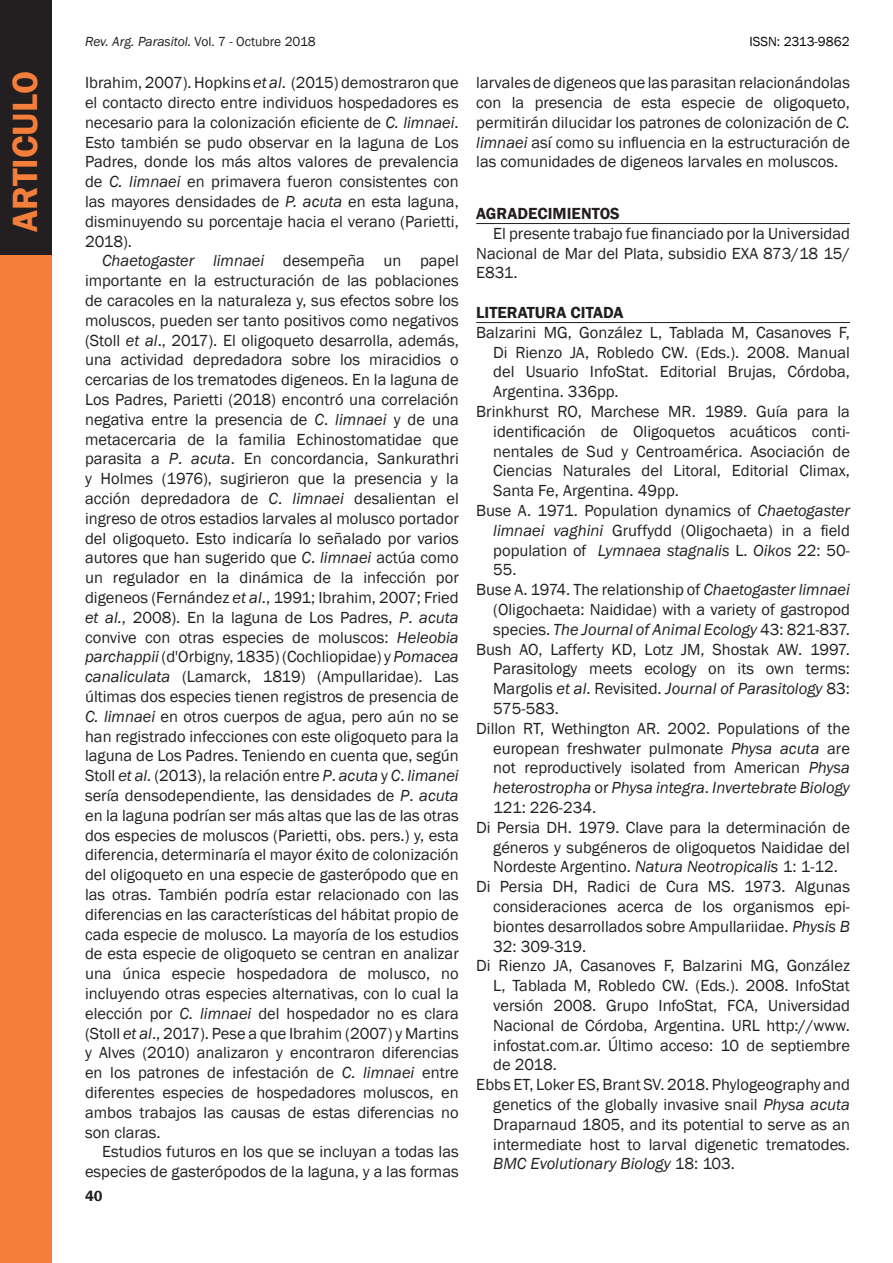
<style>
.page{position:relative;width:893px;height:1263px;background:#fff}
.page>*{position:absolute;margin:0;border:0;box-sizing:border-box;transform-origin:0 0}
.t1{font:600 36px "Franklin Gothic";color:#f47e3a}
.t2{font:16.5px/19.8px "Franklin Gothic";color:#231f20;text-align:justify}
.t3{font:italic 16.5px "Franklin Gothic";color:#231f20}
.t4{font:600 16.5px "Franklin Gothic";color:#231f20}
.t5{font:600 15px "Franklin Gothic";color:#231f20}
.t6{font:italic 13.5px "Franklin Gothic";color:#231f20}
.t7{font:13.5px "Franklin Gothic";color:#040503}
.s1{font-style:normal}
.s2{font-style:italic}
</style>
<div class="page">
<div style="left:0;top:0;width:51px;height:1263px;background:#f47e3a"></div>
<div style="left:0;top:1px;width:51px;height:254px;background:#231f20"></div>
<hr style="left:476px;top:223px;width:374px;height:1px;background:#231f20">
<hr style="left:476px;top:322px;width:374px;height:1px;background:#231f20">
<p class="t6" style="left:85px;top:33px;width:232px">Rev. Arg. Parasitol. <span class="s1">Vol. 7 - Octubre 2018</span></p>
<p class="t7" style="left:749px;top:33px;width:102px">ISSN: 2313-9862</p>
<h1 class="t1" style="left:3px;top:232px;width:162px;rotate:-90deg">ARTICULO</h1>
<p class="t2" style="left:85px;top:73px;width:375px">Ibrahim, 2007). Hopkins <span class="s2">et al</span>. (2015) demostraron que el contacto directo entre individuos hospedadores es necesario para la colonización eficiente de <span class="s2">C. limnaei</span>.<br>Esto también se pudo observar en la laguna de Los Padres, donde los más altos valores de prevalencia de <span class="s2">C. limnaei</span> en primavera fueron consistentes con las mayores densidades de <span class="s2">P. acuta</span> en esta laguna, disminuyendo su porcentaje hacia el verano (Parietti, 2018).</p>
<p class="t2" style="left:85px;top:251px;width:375px;text-indent:17px"><span class="s2">Chaetogaster limnaei</span> desempeña un papel importante en la estructuración de las poblaciones de caracoles en la naturaleza y, sus efectos sobre los moluscos, pueden ser tanto positivos como negativos (Stoll <span class="s2">et al</span>., 2017). El oligoqueto desarrolla, además, una actividad depredadora sobre los miracidios o cercarias de los trematodes digeneos. En la laguna de Los Padres, Parietti (2018) encontró una correlación negativa entre la presencia de <span class="s2">C</span>. <span class="s2">limnaei</span> y de una metacercaria de la familia Echinostomatidae que parasita a <span class="s2">P</span>. <span class="s2">acuta</span>. En concordancia, Sankurathri y Holmes (1976), sugirieron que la presencia y la acción depredadora de <span class="s2">C</span>. <span class="s2">limnaei</span> desalientan el ingreso de otros estadios larvales al molusco portador del oligoqueto. Esto indicaría lo señalado por varios autores que han sugerido que <span class="s2">C</span>. <span class="s2">limnaei</span> actúa como un regulador en la dinámica de la infección por digeneos (Fernández <span class="s2">et al</span>., 1991; Ibrahim, 2007; Fried <span class="s2">et al.</span>, 2008). En la laguna de Los Padres, <span class="s2">P</span>. <span class="s2">acuta </span>convive con otras especies de moluscos: <span class="s2">Heleobia parchappii</span> (d'Orbigny, 1835) (Cochliopidae) y <span class="s2">Pomacea canaliculata</span> (Lamarck, 1819) (Ampullaridae). Las últimas dos especies tienen registros de presencia de <span class="s2">C. limnaei</span> en otros cuerpos de agua, pero aún no se han registrado infecciones con este oligoqueto para la laguna de Los Padres. Teniendo en cuenta que, según Stoll <span class="s2">et al.</span> (2013), la relación entre <span class="s2">P</span>. <span class="s2">acuta</span> y <span class="s2">C</span>. <span class="s2">limanei </span>sería densodependiente, las densidades de <span class="s2">P</span>. <span class="s2">acuta </span>en la laguna podrían ser más altas que las de las otras dos especies de moluscos (Parietti, obs. pers.) y, esta diferencia, determinaría el mayor éxito de colonización del oligoqueto en una especie de gasterópodo que en las otras. También podría estar relacionado con las diferencias en las características del hábitat propio de cada especie de molusco. La mayoría de los estudios de esta especie de oligoqueto se centran en analizar una única especie hospedadora de molusco, no incluyendo otras especies alternativas, con lo cual la elección por <span class="s2">C. limnaei</span> del hospedador no es clara (Stoll <span class="s2">et al</span>., 2017). Pese a que Ibrahim (2007) y Martins y Alves (2010) analizaron y encontraron diferencias en los patrones de infestación de <span class="s2">C</span>. <span class="s2">limnaei</span> entre diferentes especies de hospedadores moluscos, en ambos trabajos las causas de estas diferencias no son claras.</p>
<p class="t2" style="left:85px;top:1142px;width:375px;text-align:right">Estudios futuros en los que se incluyan a todas las especies de gasterópodos de la laguna, y a las formas</p>
<p class="t5" style="left:85px;top:1187px;width:19px">40</p>
<p class="t2" style="left:476px;top:73px;width:375px">larvales de digeneos que las parasitan relacionándolas con la presencia de esta especie de oligoqueto, permitirán dilucidar los patrones de colonización de <span class="s2">C. limnaei</span> así como su influencia en la estructuración de las comunidades de digeneos larvales en moluscos.</p>
<p class="t4" style="left:476px;top:203px;width:145px">AGRADECIMIENTOS</p>
<p class="t2" style="left:476px;top:224px;width:375px;text-indent:17px">El presente trabajo fue financiado por la Universidad Nacional de Mar del Plata, subsidio EXA 873/18 15/ E831.</p>
<p class="t4" style="left:476px;top:302px;width:149px">LITERATURA CITADA</p>
<p class="t2" style="left:476px;top:323px;width:375px">Balzarini MG, González L, Tablada M, Casanoves F,</p>
<p class="t2" style="left:493px;top:342px;width:358px">Di Rienzo JA, Robledo CW. (Eds.). 2008. Manual</p>
<p class="t2" style="left:493px;top:362px;width:358px">del Usuario InfoStat. Editorial Brujas, Córdoba,</p>
<p class="t2" style="left:493px;top:382px;width:127px">Argentina. 336pp.</p>
<p class="t2" style="left:476px;top:402px;width:375px">Brinkhurst RO, Marchese MR. 1989. Guía para la</p>
<p class="t2" style="left:493px;top:422px;width:358px">identificación de Oligoquetos acuáticos conti-</p>
<p class="t2" style="left:493px;top:441px;width:358px">nentales de Sud y Centroamérica. Asociación de</p>
<p class="t2" style="left:493px;top:461px;width:358px">Ciencias Naturales del Litoral, Editorial Climax,</p>
<p class="t2" style="left:493px;top:481px;width:187px">Santa Fe, Argentina. 49pp.</p>
<p class="t2" style="left:476px;top:501px;width:375px">Buse A. 1971. Population dynamics of <span class="s2">Chaetogaster</span></p>
<p class="t2" style="left:493px;top:521px;width:358px"><span class="s2">limnaei vaghini</span> Gruffydd (Oligochaeta) in a field</p>
<p class="t3" style="left:493px;top:540px;width:358px"><span class="s1">population of</span> Lymnaea stagnalis <span class="s1">L.</span> Oikos <span class="s1">22: 50-</span></p>
<p class="t2" style="left:493px;top:560px;width:25px">55.</p>
<p class="t2" style="left:476px;top:580px;width:375px">Buse A. 1974. The relationship of <span class="s2">Chaetogaster limnaei</span></p>
<p class="t2" style="left:493px;top:600px;width:358px">(Oligochaeta: Naididae) with a variety of gastropod</p>
<p class="t3" style="left:493px;top:619px;width:358px"><span class="s1">species.</span> The Journal of Animal Ecology <span class="s1">43: 821-837.</span></p>
<p class="t2" style="left:476px;top:639px;width:375px">Bush AO, Lafferty KD, Lotz JM, Shostak AW. 1997.</p>
<p class="t2" style="left:493px;top:659px;width:358px">Parasitology meets ecology on its own terms:</p>
<p class="t3" style="left:493px;top:678px;width:358px"><span class="s1">Margolis</span> et al<span class="s1">. Revisited.</span> Journal of Parasitology <span class="s1">83:</span></p>
<p class="t2" style="left:493px;top:699px;width:67px">575-583.</p>
<p class="t2" style="left:476px;top:719px;width:375px">Dillon RT, Wethington AR. 2002. Populations of the</p>
<p class="t2" style="left:493px;top:738px;width:358px">european freshwater pulmonate <span class="s2">Physa acuta</span> are</p>
<p class="t2" style="left:493px;top:758px;width:358px">not reproductively isolated from American <span class="s2">Physa</span></p>
<p class="t3" style="left:493px;top:777px;width:358px">heterostropha <span class="s1">or</span> Physa integra<span class="s1">.</span> Invertebrate Biology</p>
<p class="t2" style="left:493px;top:798px;width:104px">121: 226-234.</p>
<p class="t2" style="left:476px;top:818px;width:375px">Di Persia DH. 1979. Clave para la determinación de</p>
<p class="t2" style="left:493px;top:837px;width:358px">géneros y subgéneros de oligoquetos Naididae del</p>
<p class="t2" style="left:493px;top:857px;width:346px">Nordeste Argentino. <span class="s2">Natura Neotropicalis</span> 1: 1-12.</p>
<p class="t2" style="left:476px;top:877px;width:375px">Di Persia DH, Radici de Cura MS. 1973. Algunas</p>
<p class="t2" style="left:493px;top:897px;width:358px">consideraciones acerca de los organismos epi-</p>
<p class="t2" style="left:493px;top:917px;width:358px">biontes desarrollados sobre Ampullariidae. <span class="s2">Physis B</span></p>
<p class="t2" style="left:493px;top:936px;width:94px">32: 309-319.</p>
<p class="t2" style="left:476px;top:956px;width:375px">Di Rienzo JA, Casanoves F, Balzarini MG, González</p>
<p class="t2" style="left:493px;top:976px;width:358px">L, Tablada M, Robledo CW. (Eds.). 2008. InfoStat</p>
<p class="t2" style="left:493px;top:996px;width:358px">versión 2008. Grupo InfoStat, FCA, Universidad</p>
<p class="t2" style="left:493px;top:1016px;width:358px">Nacional de Córdoba, Argentina. URL http://www.</p>
<p class="t2" style="left:493px;top:1035px;width:358px">infostat.com.ar. Último acceso: 10 de septiembre</p>
<p class="t2" style="left:493px;top:1055px;width:65px">de 2018.</p>
<p class="t2" style="left:476px;top:1075px;width:375px">Ebbs ET, Loker ES, Brant SV. 2018. Phylogeography and</p>
<p class="t2" style="left:493px;top:1095px;width:358px">genetics of the globally invasive snail <span class="s2">Physa acuta</span></p>
<p class="t2" style="left:493px;top:1115px;width:358px">Draparnaud 1805, and its potential to serve as an</p>
<p class="t2" style="left:493px;top:1134px;width:358px">intermediate host to larval digenetic trematodes.</p>
<p class="t3" style="left:493px;top:1153px;width:243px">BMC Evolutionary Biology <span class="s1">18: 103.</span></p>
</div>
